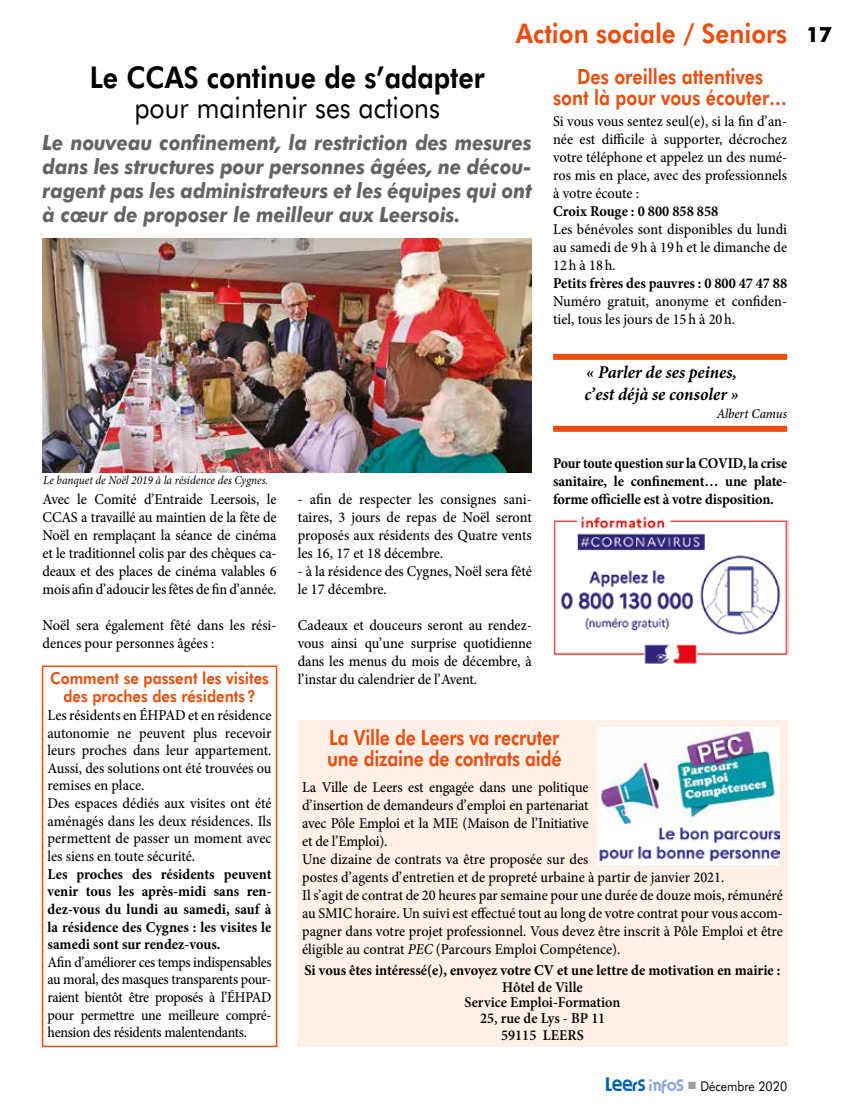
<style>
.page{position:relative;width:851px;height:1106px;background:#fff}
.page>*{position:absolute;margin:0;border:0;box-sizing:border-box;transform-origin:0 0}
.t1{font:800 30px "Futura BT";color:#000;scale:.89 1}
.t2{font:30px "Futura BT";color:#000;scale:.89 1}
.t3{font:800 27px "Futura BT";color:#e94e0f;scale:.9 1}
.t4{font:italic 700 21px/24px "Futura BT";color:#646363;text-align:justify;scale:.9 1}
.t5{font:800 21px/21px "Futura BT";letter-spacing:-.01em;color:#e94e0f;scale:.84 1}
.t6{font:800 21px/21px "Futura BT";letter-spacing:-.01em;color:#e94e0f;text-align:center;scale:.85 1}
.t7{font:italic 700 18px/21px "Minion Pro";letter-spacing:.005em;color:#000;scale:.95 1}
.t8{font:800 16.5px/18px "Futura BT";color:#e94e0f;text-align:center;scale:.9 1}
.t9{font:500 15px/18px "Minion Pro";letter-spacing:-.005em;color:#000;text-align:justify;scale:.95 1}
.t10{font:700 15px/17.7px "Minion Pro";letter-spacing:-.005em;color:#000;text-align:justify;scale:.95 1}
.t11{font:500 15px/17.5px "Minion Pro";letter-spacing:-.005em;color:#000;text-align:justify;scale:.93 1}
.t12{font:700 15px/18px "Minion Pro";letter-spacing:-.005em;color:#000;text-align:justify;scale:.92 1}
.t13{font:600 15px/15px "Minion Pro";color:#000;text-align:center;scale:.95 1}
.t14{font:13.5px "Futura BT";color:#000;scale:.9 1}
.t15{font:italic 500 13.5px "Minion Pro";letter-spacing:-.005em;color:#000;scale:.95 1}
.t16{font:italic 12px "Minion Pro";letter-spacing:-.005em;color:#000;scale:.95 1}
.s1{font-weight:700;font-size:21px;color:#fff}
.s2{font-style:italic}
.s3{font-family:"ZESSTYPE GRAFIKA";font-size:16.5px;color:#0061a3}
.s4{font-family:"ZESSTYPE GRAFIKA";font-size:16.5px;color:#8da8d2}
.s5{color:#9d9d9c}
</style>
<div class="page">
<div style="left:298px;top:720px;width:489px;height:326px;background:#fef0e7"></div>
<img style="left:553px;top:516px;width:235px;height:148px">
<img style="left:43px;top:238px;width:488px;height:234px">
<div style="left:42px;top:665px;width:235px;height:382px;border:2px solid #e94e0f"></div>
<div style="left:553px;top:354px;width:234px;height:6px;background:#e94e0f"></div>
<div style="left:553px;top:426px;width:234px;height:6px;background:#e94e0f"></div>
<img style="left:597px;top:727px;width:182px;height:97px">
<div style="left:597px;top:824px;width:182px;height:40px;background:#fff"></div>
<img style="left:599px;top:827px;width:180px;height:34px">
<h2 class="t3" style="left:516px;top:16px;width:352px">Action sociale / Seniors <span class="s1">17</span></h2>
<h1 class="t1" style="left:90px;top:59px;width:445px">Le CCAS continue de s’adapter</h1>
<h1 class="t2" style="left:134px;top:89px;width:345px">pour maintenir ses actions</h1>
<h3 class="t4" style="left:43px;top:131px;width:545px">Le nouveau confinement, la restriction des mesures dans les structures pour personnes âgées, ne décou&shy;ragent pas les administrateurs et les équipes qui ont à cœur de proposer le meilleur aux Leersois.</h3>
<h3 class="t6" style="left:553px;top:66px;width:277px">Des oreilles attentives<br>sont là pour vous écouter…</h3>
<p class="t9" style="left:553px;top:112px;width:248px">Si vous vous sentez seul(e), si la fin d’an&shy;née est difficile à supporter, décrochez votre téléphone et appelez un des numé&shy;ros mis en place, avec des professionnels à votre écoute :</p>
<p class="t10" style="left:553px;top:202px;width:175px">Croix Rouge : 0 800 858 858</p>
<p class="t9" style="left:553px;top:220px;width:248px">Les bénévoles sont disponibles du lundi au samedi de 9h à 19h et le dimanche de 12h à 18h.</p>
<p class="t10" style="left:553px;top:274px;width:248px">Petits frères des pauvres : 0 800 47 47 88</p>
<p class="t9" style="left:553px;top:292px;width:248px">Numéro gratuit, anonyme et confiden&shy;tiel, tous les jours de 15h à 20h.</p>
<p class="t7" style="left:584px;top:362px;width:164px">« Parler de ses peines, c’est déjà se consoler »</p>
<p class="t15" style="left:716px;top:404px;width:75px">Albert Camus</p>
<p class="t16" style="left:43px;top:472px;width:238px">Le banquet de Noël 2019 à la résidence des Cygnes.</p>
<p class="t9" style="left:43px;top:490px;width:248px">Avec le Comité d’Entraide Leersois, le CCAS a travaillé au maintien de la fête de Noël en remplaçant la séance de cinéma et le traditionnel colis par des chèques ca&shy;deaux et des places de cinéma valables 6 mois afin d’adoucir les fêtes de fin d’année.</p>
<p class="t9" style="left:43px;top:616px;width:248px">Noël sera également fêté dans les rési&shy;dences pour personnes âgées :</p>
<p class="t8" style="left:50px;top:669px;width:245px">Comment se passent les visites des proches des résidents?</p>
<p class="t9" style="left:48px;top:706px;width:237px;text-align:left">Les résidents en ÉHPAD et en résidence autonomie ne peuvent plus recevoir leurs proches dans leur appartement.<br>Aussi, des solutions ont été trouvées ou remises en place.<br>Des espaces dédiés aux visites ont été aménagés dans les deux résidences. Ils permettent de passer un moment avec les siens en toute sécurité.</p>
<p class="t10" style="left:48px;top:864px;width:237px">Les proches des résidents peuvent venir tous les après-midi sans ren&shy;dez-vous du lundi au samedi, sauf à la résidence des Cygnes : les visites le samedi sont sur rendez-vous.</p>
<p class="t11" style="left:48px;top:953px;width:242px">Afin d’améliorer ces temps indispensables au moral, des masques transparents pour&shy;raient bientôt être proposés à l’ÉHPAD pour permettre une meilleure compré&shy;hension des résidents malentendants.</p>
<p class="t9" style="left:298px;top:490px;width:248px">- afin de respecter les consignes sani&shy;taires, 3 jours de repas de Noël seront proposés aux résidents des Quatre vents les 16, 17 et 18 décembre.</p>
<p class="t9" style="left:298px;top:562px;width:248px">- à la résidence des Cygnes, Noël sera fêté le 17 décembre.</p>
<p class="t9" style="left:298px;top:616px;width:248px">Cadeaux et douceurs seront au rendez&shy;vous ainsi qu’une surprise quotidienne dans les menus du mois de décembre, à l’instar du calendrier de l’Avent.</p>
<p class="t12" style="left:553px;top:454px;width:256px">Pour toute question sur la COVID, la crise sanitaire, le confinement… une plate&shy;forme officielle est à votre disposition.</p>
<h3 class="t5" style="left:327px;top:726px;width:281px">La Ville de Leers va recruter une dizaine de contrats aidé</h3>
<p class="t9" style="left:302px;top:778px;width:507px;text-align:left">La Ville de Leers est engagée dans une politique<br>d’insertion de demandeurs d’emploi en partenariat<br>avec Pôle Emploi et la MIE (Maison de l’Initiative<br>et de l’Emploi).<br>Une dizaine de contrats va être proposée sur des<br>postes d’agents d’entretien et de propreté urbaine à partir de janvier 2021.<br>Il s’agit de contrat de 20 heures par semaine pour une durée de douze mois, rémunéré au SMIC horaire. Un suivi est effectué tout au long de votre contrat pour vous accom&shy;pagner dans votre projet professionnel. Vous devez être inscrit à Pôle Emploi et être éligible au contrat <span class="s2">PEC</span> (Parcours Emploi Compétence).</p>
<p class="t10" style="left:304px;top:961px;width:502px">Si vous êtes intéressé(e), envoyez votre CV et une lettre de motivation en mairie :</p>
<p class="t13" style="left:464px;top:979px;width:165px">Hôtel de Ville<br>Service Emploi-Formation</p>
<p class="t13" style="left:480px;top:1010px;width:133px;line-height:16.5px">25, rue de Lys - BP 11<br>59115 LEERS</p>
<p class="t14" style="left:605px;top:1078px;width:203px"><span class="s3">Leers</span> <span class="s4">infos</span> <span class="s5">■</span> Décembre 2020</p>
</div>
